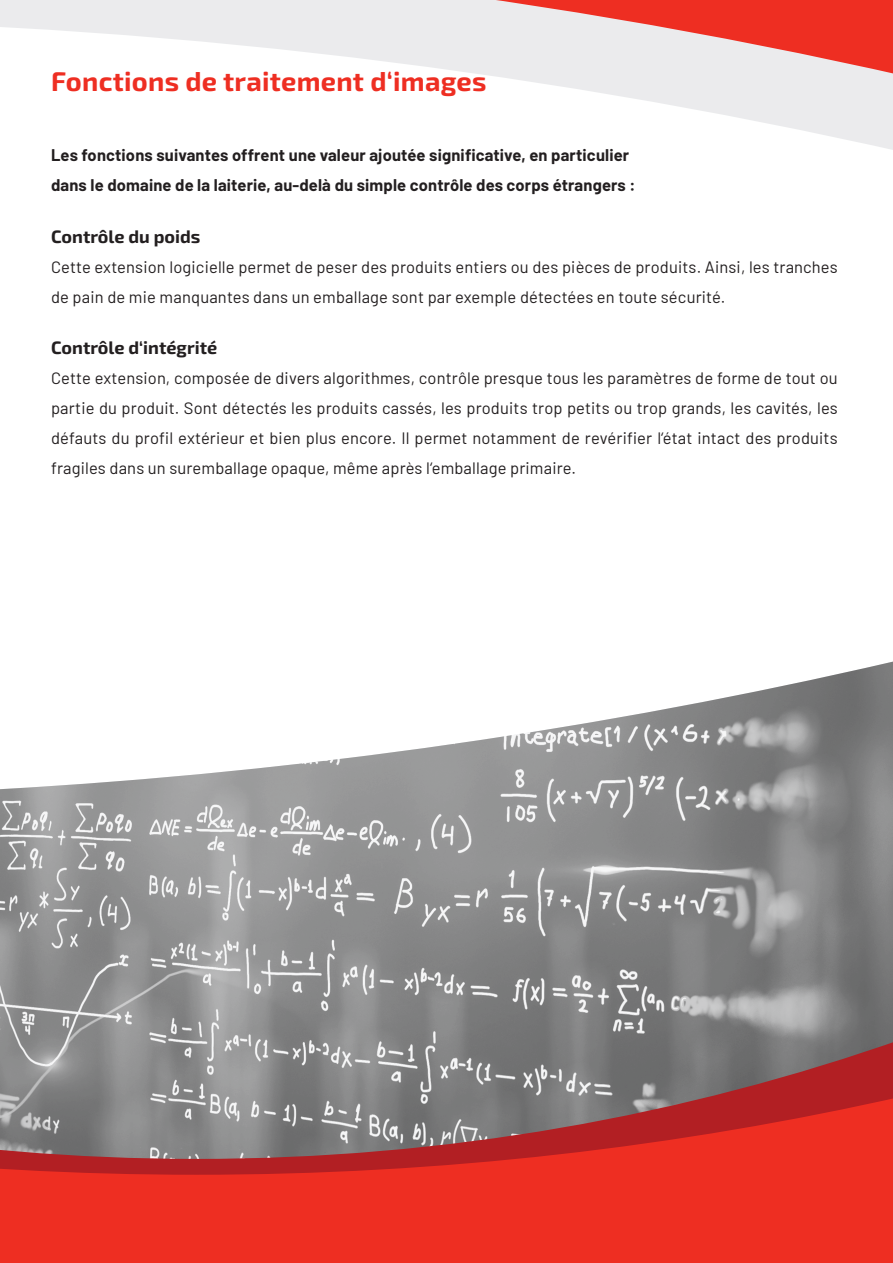
<style>
.page{position:relative;width:893px;height:1263px;background:#fff}
.page>*{position:absolute;margin:0;border:0;box-sizing:border-box;transform-origin:0 0}
.tab{font:700 27.15px "Exo 2";letter-spacing:.01em;color:#ee2e22}
.t1{font:700 18px "Exo 2";color:#231f20}
.t2{font:16.5px/30px "Barlow";letter-spacing:.01em;color:#231f20}
.Text{font:700 16.5px "Barlow";letter-spacing:.01em;color:#231f20}
</style>
<div class="page">
<svg style="left:503px;top:77px;width:390px;height:73px"></svg>
<svg style="left:0;top:0;width:893px;height:77px;fill:#ebebed"></svg>
<img style="left:0;top:662px;width:893px;height:376px">
<div style="left:0;top:1175px;width:893px;height:88px;background:#ee2e22"></div>
<svg style="left:0;top:1038px;width:893px;height:137px;background:#9d6564"></svg>
<p class="tab" style="left:51px;top:62px;width:437px">Fonctions de traitement d‘images</p>
<p class="Text" style="left:51px;top:143px;width:580px">Les fonctions suivantes offrent une valeur ajoutée significative, en particulier</p>
<p class="Text" style="left:51px;top:173px;width:586px">dans le domaine de la laiterie, au-delà du simple contrôle des corps étrangers :</p>
<p class="t1" style="left:51px;top:224px;width:151px">Contrôle du poids</p>
<p class="t2" style="left:51px;top:250px;width:788px">Cette extension logicielle permet de peser des produits entiers ou des pièces de produits. Ainsi, les tranches de pain de mie manquantes dans un emballage sont par exemple détectées en toute sécurité.</p>
<p class="t1" style="left:51px;top:335px;width:168px">Contrôle d‘intégrité</p>
<p class="t2" style="left:51px;top:362px;width:788px;text-align:justify">Cette extension, composée de divers algorithmes, contrôle presque tous les paramètres de forme de tout ou partie du produit. Sont détectés les produits cassés, les produits trop petits ou trop grands, les cavités, les défauts du profil extérieur et bien plus encore. Il permet notamment de revérifier l‘état intact des produits fragiles dans un suremballage opaque, même après l‘emballage primaire.</p>
</div>
